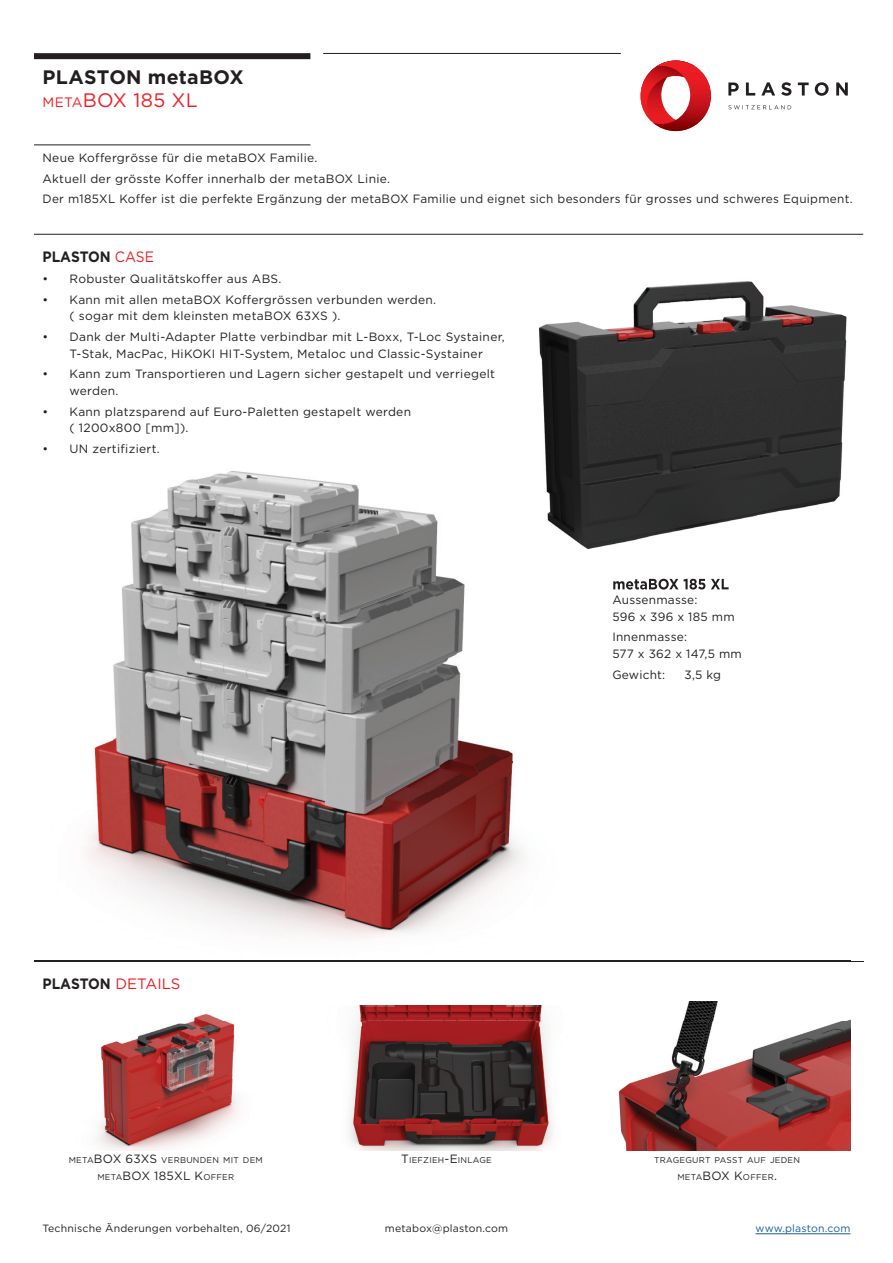
<style>
.page{position:relative;width:893px;height:1263px;background:#fff}
.page>*{position:absolute;margin:0;border:0;box-sizing:border-box;transform-origin:0 0}
.t1{font:700 19.5px/22.5px "Gotham";letter-spacing:.015em;color:#231f20}
.t2{font:700 15px "Gotham";letter-spacing:-.005em;color:#231f20;scale:.92 1}
.t3{font:12px/16.5px "Gotham";letter-spacing:.025em;color:#231f20}
.t4{font:10.5px "Gotham";letter-spacing:.02em;color:#231f20}
.t5{font:10.5px "Gotham";letter-spacing:.015em;color:#175d9e}
.t6{font:8.4px/16.5px "Gotham";letter-spacing:.03em;color:#231f20;text-align:center}
.s1{font-weight:400;font-size:13.65px;color:#ee1d23}
.s2{font-weight:400;color:#ee1d23}
.s3{font-size:12px}
</style>
<div class="page">
<svg style="left:728px;top:82px;width:120px;height:14px"></svg>
<svg style="left:728px;top:105px;width:63px;height:4px"></svg>
<img style="left:640px;top:69px;width:13px;height:54px">
<img style="left:653px;top:61px;width:58px;height:70px">
<hr style="left:755px;top:1233px;width:95px;height:1px;background:#175d9e">
<hr style="left:323px;top:53px;width:298px;height:1px;background:#231f20">
<div style="left:34px;top:53px;width:276px;height:6px;background:#231f20"></div>
<hr style="left:34px;top:234px;width:829px;height:1px;background:#231f20">
<hr style="left:34px;top:961px;width:829px;height:1px;background:#231f20">
<hr style="left:34px;top:145px;width:276px;height:1px;background:#231f20">
<img style="left:539px;top:281px;width:308px;height:269px">
<img style="left:34px;top:471px;width:497px;height:490px">
<img style="left:798px;top:405px;width:53px;height:615px">
<img style="left:531px;top:567px;width:268px;height:434px">
<img style="left:613px;top:579px;width:116px;height:10px">
<img style="left:531px;top:961px;width:320px;height:1px">
<img style="left:618px;top:1001px;width:232px;height:149px">
<img style="left:349px;top:1005px;width:204px;height:145px">
<img style="left:97px;top:1014px;width:141px;height:136px">
<h1 class="t1" style="left:43px;top:66px;width:203px">PLASTON metaBOX<br><span class="s1">META</span><span class="s2">BOX 185 XL</span></h1>
<p class="t3" style="left:43px;top:147px;width:812px;line-height:20.7px">Neue Koffergrösse für die metaBOX Familie.<br>Aktuell der grösste Koffer innerhalb der metaBOX Linie.<br>Der m185XL Koffer ist die perfekte Ergänzung der metaBOX Familie und eignet sich besonders für grosses und schweres Equipment.</p>
<p class="t2" style="left:43px;top:248px;width:123px">PLASTON <span class="s2">CASE</span></p>
<p class="t3" style="left:43px;top:270px;width:241px">• Robuster Qualitätskoffer aus ABS.</p>
<p class="t3" style="left:70px;top:291px;width:368px;text-indent:-27px">• Kann mit allen metaBOX Koffergrössen verbunden werden. ( sogar mit dem kleinsten metaBOX 63XS ).</p>
<p class="t3" style="left:43px;top:328px;width:464px;text-align:center">• Dank der Multi-Adapter Platte verbindbar mit L-Boxx, T-Loc Systainer,<br>T-Stak, MacPac, HiKOKI HIT-System, Metaloc und Classic-Systainer</p>
<p class="t3" style="left:70px;top:366px;width:427px;text-indent:-27px">• Kann zum Transportieren und Lagern sicher gestapelt und verriegelt werden.</p>
<p class="t3" style="left:70px;top:403px;width:343px;text-indent:-27px">• Kann platzsparend auf Euro-Paletten gestapelt werden ( 1200x800 [mm]).</p>
<p class="t3" style="left:43px;top:440px;width:119px">• UN zertifiziert.</p>
<p class="t3" style="left:612px;top:591px;width:124px">Aussenmasse:<br>596 x 396 x 185 mm</p>
<p class="t3" style="left:612px;top:629px;width:131px">Innenmasse:<br>577 x 362 x 147,5 mm</p>
<p class="t3" style="left:612px;top:666px;width:54px">Gewicht:</p>
<p class="t3" style="left:685px;top:666px;width:38px">3,5 kg</p>
<p class="t2" style="left:43px;top:975px;width:152px">PLASTON <span class="s2">DETAILS</span></p>
<p class="t6" style="left:69px;top:1152px;width:196px">META<span class="s3">BOX 63XS</span> VERBUNDEN MIT DEM<br>META<span class="s3">BOX 185XL K</span>OFFER</p>
<p class="t6" style="left:401px;top:1152px;width:92px"><span class="s3">T</span>IEFZIEH<span class="s3">-E</span>INLAGE</p>
<p class="t6" style="left:654px;top:1152px;width:147px">TRAGEGURT PASST AUF JEDEN<br>META<span class="s3">BOX K</span>OFFER<span class="s3">.</span></p>
<p class="t4" style="left:43px;top:1223px;width:249px">Technische Änderungen vorbehalten, 06/2021</p>
<p class="t4" style="left:385px;top:1223px;width:125px">metabox@plaston.com</p>
<p class="t5" style="left:755px;top:1223px;width:96px">www.plaston.com</p>
</div>
